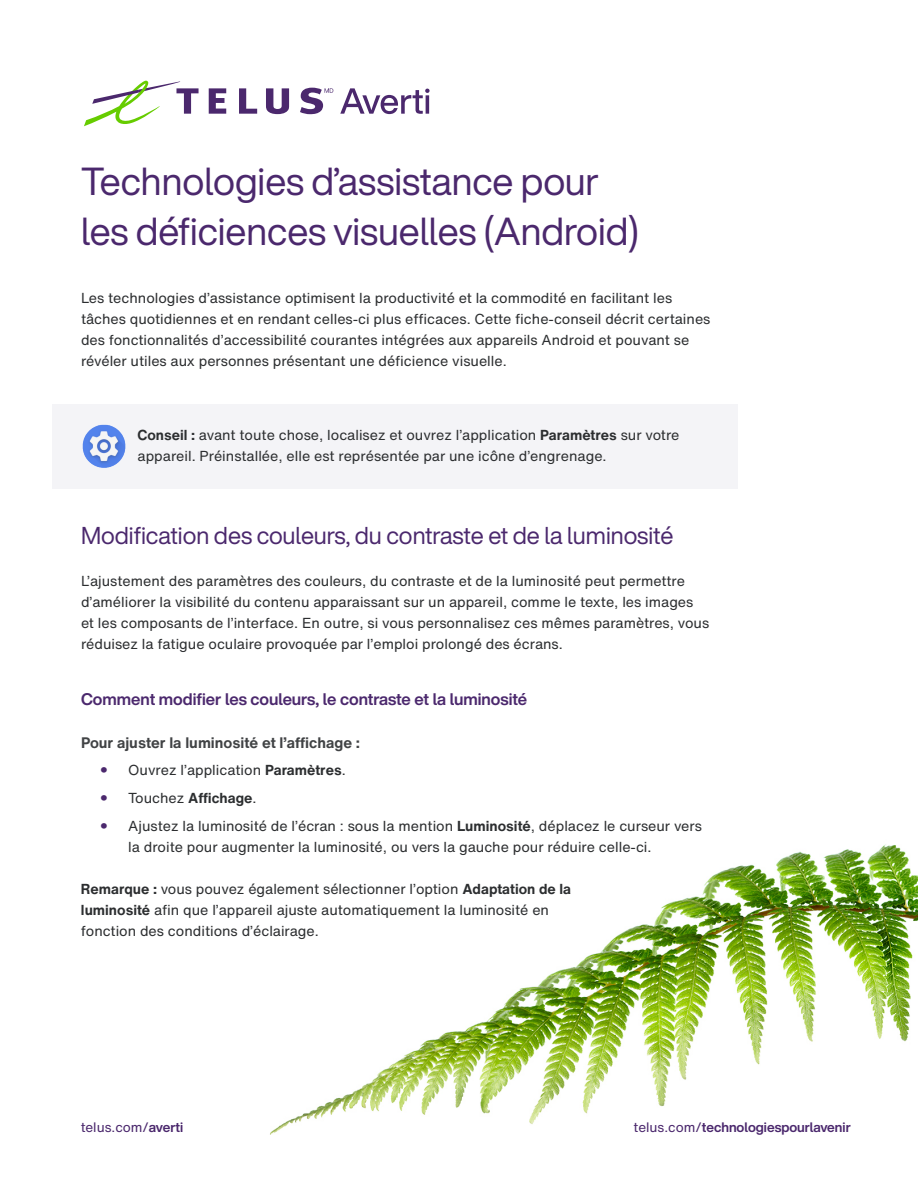
<style>
.page{position:relative;width:918px;height:1188px;background:#fff}
.page>*{position:absolute;margin:0;border:0;box-sizing:border-box;transform-origin:0 0}
.Heading{font:38.4px/50.8px "H Nfor TELUSSA Display";color:#4b286d}
.Subtitle_1{font:24px "H Nfor TELUSSA Display";color:#4b286d}
.Sunbheading_2{font:16.5px "H Nfor TELUSSA Display Bd";color:#4b286d}
.Subtitle_3{font:700 15px "H Nfor TELUS";color:#414345}
.Body_-_9_5{font:14.25px/21px "H Nfor TELUS";color:#2c2e30}
.t1{font:700 14.25px "H Nfor TELUS";color:#2c2e30}
.Body{font:13.5px "H Nfor TELUSSA Display Bd";color:#4b286d}
.Body-2{font:13.5px "H Nfor TELUS";color:#4b286d}
.s1{font-weight:700}
.s2{font-weight:400}
.s3{font-family:"H Nfor TELUSSA Display Bd"}
.s4{font-family:"H Nfor TELUS"}
</style>
<div class="page">
<img style="left:270px;top:844px;width:648px;height:290px">
<div style="left:52px;top:404px;width:686px;height:85px;background:#f4f4f7"></div>
<svg style="left:209px;top:88px;width:17px;height:26px"></svg>
<svg style="left:239px;top:88px;width:18px;height:26px"></svg>
<svg style="left:266px;top:88px;width:23px;height:26px"></svg>
<svg style="left:84px;top:81px;width:115px;height:45px"></svg>
<svg style="left:300px;top:88px;width:33px;height:26px"></svg>
<svg style="left:340px;top:88px;width:90px;height:26px"></svg>
<img style="left:82px;top:424px;width:44px;height:44px">
<p class="Heading" style="left:81px;top:156px;width:560px">Technologies d’assistance pour les déficiences visuelles (Android)</p>
<p class="Body_-_9_5" style="left:81px;top:288px;width:631px">Les technologies d’assistance optimisent la productivité et la commodité en facilitant les tâches quotidiennes et en rendant celles-ci plus efficaces. Cette fiche-conseil décrit certaines des fonctionnalités d’accessibilité courantes intégrées aux appareils Android et pouvant se révéler utiles aux personnes présentant une déficience visuelle.</p>
<p class="Body_-_9_5" style="left:138px;top:424px;width:543px"><span class="s1">Conseil :</span> avant toute chose, localisez et ouvrez l’application <span class="s1">Paramètres</span> sur votre appareil. Préinstallée, elle est représentée par une icône d’engrenage.</p>
<p class="Subtitle_1" style="left:81px;top:520px;width:594px">Modification des couleurs, du contraste et de la luminosité</p>
<p class="Body_-_9_5" style="left:81px;top:570px;width:630px">L’ajustement des paramètres des couleurs, du contraste et de la luminosité peut permettre d’améliorer la visibilité du contenu apparaissant sur un appareil, comme le texte, les images et les composants de l’interface. En outre, si vous personnalisez ces mêmes paramètres, vous réduisez la fatigue oculaire provoquée par l’emploi prolongé des écrans.</p>
<p class="Sunbheading_2" style="left:81px;top:688px;width:448px">Comment modifier les couleurs, le contraste et la luminosité</p>
<p class="Subtitle_3" style="left:81px;top:732px;width:281px">Pour ajuster la luminosité et l’affichage :</p>
<p class="Body_-_9_5" style="left:101px;top:760px;width:246px"><sup>●</sup> Ouvrez l’application <span class="s1">Paramètres</span>.</p>
<p class="t1" style="left:101px;top:788px;width:157px"><sup>●</sup> <span class="s2">Touchez</span> Affichage<span class="s2">.</span></p>
<p class="Body_-_9_5" style="left:128px;top:815px;width:575px;text-indent:-27px"><sup>●</sup> Ajustez la luminosité de l’écran : sous la mention <span class="s1">Luminosité</span>, déplacez le curseur vers la droite pour augmenter la luminosité, ou vers la gauche pour réduire celle-ci.</p>
<p class="Body_-_9_5" style="left:81px;top:878px;width:492px"><span class="s1">Remarque :</span> vous pouvez également sélectionner l’option <span class="s1">Adaptation de la luminosité</span> afin que l’appareil ajuste automatiquement la luminosité en fonction des conditions d’éclairage.</p>
<p class="Body-2" style="left:81px;top:1118px;width:104px">telus.com/<span class="s3">averti</span></p>
<p class="Body" style="left:634px;top:1118px;width:219px"><span class="s4">telus.com/</span>technologiespourlavenir</p>
</div>
